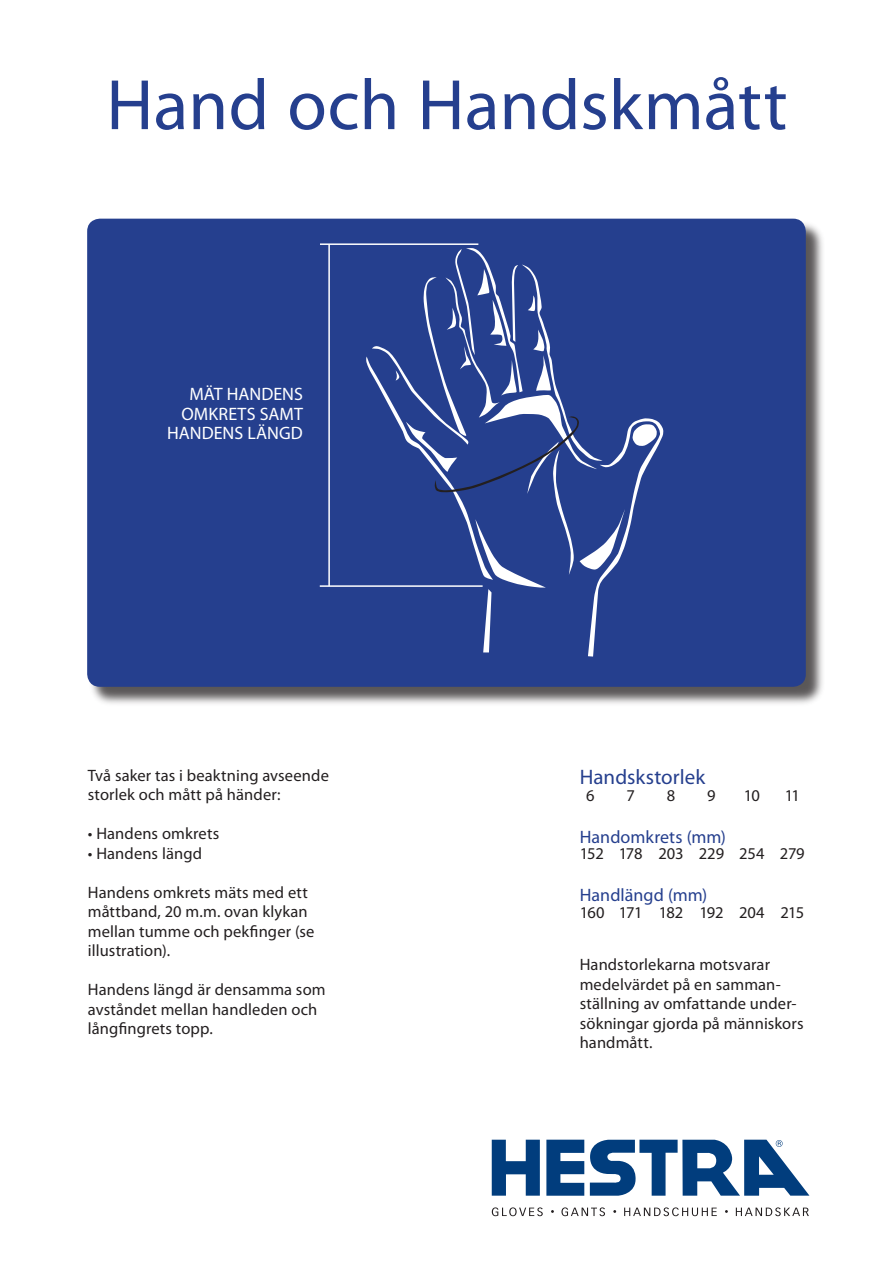
<style>
.page{position:relative;width:893px;height:1263px;background:#fff}
.page>*{position:absolute;margin:0;border:0;box-sizing:border-box;transform-origin:0 0}
.t1{font:72px "Myriad Pro";color:#253f8e}
.t2{font:21px "Myriad Pro";letter-spacing:.005em;color:#253f8e}
.t3{font:18px/19.5px "Myriad Pro";letter-spacing:.005em;color:#fff;text-align:right}
.t4{font:18px "Myriad Pro";letter-spacing:.005em;color:#253f8e}
.t5{font:16.5px/19.5px "Myriad Pro";letter-spacing:.01em;color:#231f20}
.t6{font:16.5px "Myriad Pro";letter-spacing:-.01em;color:#231f20}
.t7{font:16.5px "Myriad Pro";letter-spacing:-.035em;color:#231f20}
</style>
<div class="page">
<div style="left:89px;top:220px;width:736px;height:486px;background:#231f20;opacity:.75"></div>
<div style="left:87px;top:219px;width:719px;height:468px;background:#253f8e;border-radius:13px"></div>
<svg style="left:366px;top:248px;width:297px;height:409px"></svg>
<hr style="left:320px;top:243px;width:158px;height:2px;background:#fff">
<hr style="left:328px;top:244px;width:2px;height:342px;background:#fff">
<hr style="left:320px;top:585px;width:163px;height:2px;background:#fff">
<svg style="left:546px;top:1140px;width:38px;height:56px"></svg>
<svg style="left:590px;top:1140px;width:219px;height:56px"></svg>
<svg style="left:492px;top:1140px;width:48px;height:56px"></svg>
<svg style="left:492px;top:1207px;width:51px;height:9px"></svg>
<svg style="left:561px;top:1207px;width:44px;height:9px"></svg>
<svg style="left:624px;top:1207px;width:93px;height:9px"></svg>
<svg style="left:736px;top:1207px;width:73px;height:9px"></svg>
<h1 class="t1" style="left:106px;top:66px;width:683px">Hand och Handskmått</h1>
<p class="t3" style="left:167px;top:385px;width:137px">MÄT HANDENS<br>OMKRETS SAMT<br>HANDENS LÄNGD</p>
<p class="t5" style="left:88px;top:766px;width:243px">Två saker tas i beaktning avseende storlek och mått på händer:</p>
<p class="t5" style="left:88px;top:824px;width:133px">• Handens omkrets</p>
<p class="t5" style="left:88px;top:844px;width:116px">• Handens längd</p>
<p class="t5" style="left:88px;top:883px;width:228px">Handens omkrets mäts med ett måttband, 20 m.m. ovan klykan mellan tumme och pekfinger (se illustration).</p>
<p class="t5" style="left:88px;top:980px;width:239px">Handens längd är densamma som avståndet mellan handleden och långfingrets topp.</p>
<p class="t2" style="left:580px;top:765px;width:127px">Handskstorlek</p>
<p class="t5" style="left:586px;top:785px;width:10px">6</p>
<p class="t5" style="left:626px;top:785px;width:10px">7</p>
<p class="t5" style="left:667px;top:785px;width:10px">8</p>
<p class="t5" style="left:707px;top:785px;width:10px">9</p>
<p class="t5" style="left:744px;top:785px;width:18px">10</p>
<p class="t5" style="left:785px;top:785px;width:17px">11</p>
<p class="t4" style="left:580px;top:827px;width:148px">Handomkrets (mm)</p>
<p class="t6" style="left:580px;top:844px;width:226px">152 178 203 229 254 279</p>
<p class="t4" style="left:580px;top:885px;width:129px">Handlängd (mm)</p>
<p class="t7" style="left:580px;top:903px;width:226px">160 171 182 192 204 215</p>
<p class="t5" style="left:580px;top:955px;width:225px">Handstorlekarna motsvarar medelvärdet på en samman&shy;ställning av omfattande under&shy;sökningar gjorda på människors handmått.</p>
</div>
